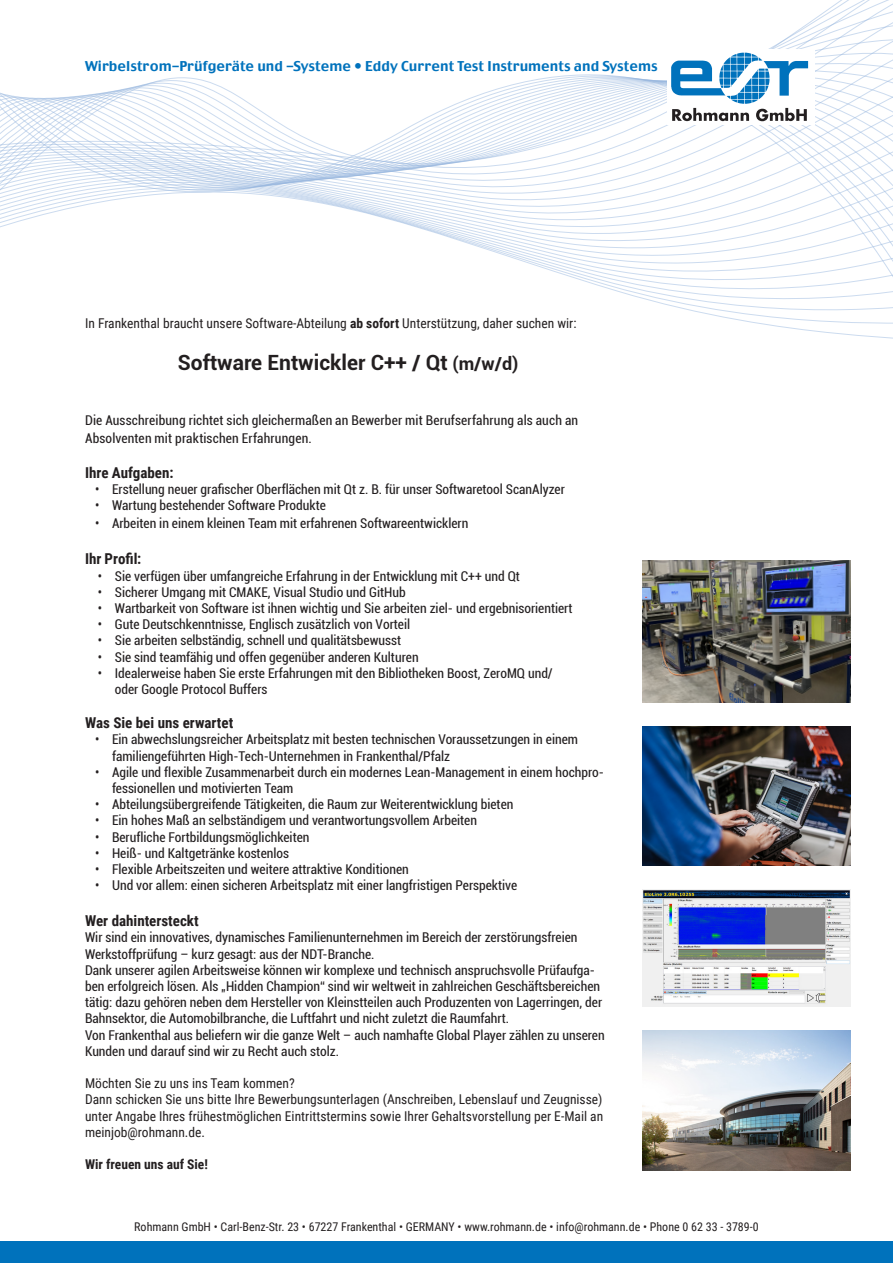
<style>
.page{position:relative;width:893px;height:1263px;background:#fff}
.page>*{position:absolute;margin:0;border:0;box-sizing:border-box;transform-origin:0 0}
.Text{font:700 21px "Roboto";color:#231f20}
.Einzug{font:700 15px "Roboto Condensed";color:#231f20}
.Absatzformat_2_-_Tex{font:condensed 13.5px/16.2px "Roboto";color:#231f20}
.t1{font:13.5px/16.2px "Roboto Condensed";color:#231f20;text-align:justify}
.t2{font:13.5px "Charcoal";letter-spacing:.005em;color:#0072bc}
.t3{font:700 13.5px "Roboto Condensed";color:#231f20}
.t4{font:12px "Roboto Condensed";color:#231f20}
.s1{font-weight:700}
.s2{font-size:18px}
</style>
<div class="page">
<svg style="left:543px;top:268px;width:350px;height:19px"></svg>
<svg style="left:488px;top:250px;width:405px;height:18px"></svg>
<svg style="left:429px;top:231px;width:464px;height:19px"></svg>
<svg style="left:0;top:213px;width:893px;height:18px"></svg>
<svg style="left:0;top:210px;width:891px;height:3px"></svg>
<svg style="left:0;top:0;width:893px;height:210px"></svg>
<div style="left:0;top:1242px;width:893px;height:21px;background:#0072bc"></div>
<div style="left:667px;top:49px;width:148px;height:76px;background:#fff"></div>
<img style="left:643px;top:1030px;width:207px;height:140px">
<img style="left:643px;top:561px;width:208px;height:141px">
<img style="left:642px;top:727px;width:208px;height:138px">
<img style="left:671px;top:52px;width:138px;height:52px">
<svg style="left:672px;top:108px;width:135px;height:13px"></svg>
<img style="left:643px;top:889px;width:207px;height:117px">
<p class="t2" style="left:85px;top:57px;width:574px">Wirbelstrom-Prüfgeräte und -Systeme • Eddy Current Test Instruments and Systems</p>
<p class="t1" style="left:85px;top:315px;width:493px">In Frankenthal braucht unsere Software-Abteilung <span class="s1">ab sofort</span> Unterstützung, daher suchen wir:</p>
<p class="Text" style="left:178px;top:347px;width:342px">Software Entwickler C++ / Qt <span class="s2">(m/w/d)</span></p>
<p class="Absatzformat_2_-_Tex" style="left:85px;top:411px;width:495px;line-height:18px">Die Ausschreibung richtet sich gleichermaßen an Bewerber mit Berufserfahrung als auch an<br>Absolventen mit praktischen Erfahrungen.</p>
<p class="Einzug" style="left:85px;top:462px;width:90px">Ihre Aufgaben:</p>
<p class="Absatzformat_2_-_Tex" style="left:95px;top:481px;width:471px">• Erstellung neuer grafischer Oberflächen mit Qt z. B. für unser Softwaretool ScanAlyzer</p>
<p class="Absatzformat_2_-_Tex" style="left:95px;top:497px;width:232px">• Wartung bestehender Software Produkte</p>
<p class="Absatzformat_2_-_Tex" style="left:95px;top:515px;width:375px">• Arbeiten in einem kleinen Team mit erfahrenen Softwareentwicklern</p>
<p class="Einzug" style="left:85px;top:548px;width:58px">Ihr Profil:</p>
<p class="Absatzformat_2_-_Tex" style="left:98px;top:567px;width:424px">• Sie verfügen über umfangreiche Erfahrung in der Entwicklung mit C++ und Qt</p>
<p class="Absatzformat_2_-_Tex" style="left:98px;top:583px;width:309px">• Sicherer Umgang mit CMAKE, Visual Studio und GitHub</p>
<p class="Absatzformat_2_-_Tex" style="left:98px;top:600px;width:476px">• Wartbarkeit von Software ist ihnen wichtig und Sie arbeiten ziel- und ergebnisorientiert</p>
<p class="Absatzformat_2_-_Tex" style="left:98px;top:616px;width:314px">• Gute Deutschkenntnisse, Englisch zusätzlich von Vorteil</p>
<p class="Absatzformat_2_-_Tex" style="left:98px;top:632px;width:305px">• Sie arbeiten selbständig, schnell und qualitätsbewusst</p>
<p class="Absatzformat_2_-_Tex" style="left:98px;top:648px;width:322px">• Sie sind teamfähig und offen gegenüber anderen Kulturen</p>
<p class="Absatzformat_2_-_Tex" style="left:115px;top:664px;width:439px;text-indent:-17px">• Idealerweise haben Sie erste Erfahrungen mit den Bibliotheken Boost, ZeroMQ und/ oder Google Protocol Buffers</p>
<p class="Einzug" style="left:85px;top:712px;width:150px">Was Sie bei uns erwartet</p>
<p class="Absatzformat_2_-_Tex" style="left:112px;top:731px;width:468px;text-indent:-17px">• Ein abwechslungsreicher Arbeitsplatz mit besten technischen Voraussetzungen in einem familiengeführten High-Tech-Unternehmen in Frankenthal/Pfalz</p>
<p class="Absatzformat_2_-_Tex" style="left:112px;top:763px;width:493px;text-indent:-17px">• Agile und flexible Zusammenarbeit durch ein modernes Lean-Management in einem hochpro&shy;fessionellen und motivierten Team</p>
<p class="Absatzformat_2_-_Tex" style="left:95px;top:796px;width:420px">• Abteilungsübergreifende Tätigkeiten, die Raum zur Weiterentwicklung bieten</p>
<p class="Absatzformat_2_-_Tex" style="left:95px;top:812px;width:384px">• Ein hohes Maß an selbständigem und verantwortungsvollem Arbeiten</p>
<p class="Absatzformat_2_-_Tex" style="left:95px;top:828px;width:216px">• Berufliche Fortbildungsmöglichkeiten</p>
<p class="Absatzformat_2_-_Tex" style="left:95px;top:844px;width:196px">• Heiß- und Kaltgetränke kostenlos</p>
<p class="Absatzformat_2_-_Tex" style="left:95px;top:861px;width:315px">• Flexible Arbeitszeiten und weitere attraktive Konditionen</p>
<p class="Absatzformat_2_-_Tex" style="left:95px;top:877px;width:424px">• Und vor allem: einen sicheren Arbeitsplatz mit einer langfristigen Perspektive</p>
<p class="Einzug" style="left:85px;top:910px;width:115px">Wer dahintersteckt</p>
<p class="Absatzformat_2_-_Tex" style="left:85px;top:929px;width:494px">Wir sind ein innovatives, dynamisches Familienunternehmen im Bereich der zerstörungsfreien<br>Werkstoffprüfung – kurz gesagt: aus der NDT-Branche.</p>
<p class="Absatzformat_2_-_Tex" style="left:85px;top:961px;width:519px">Dank unserer agilen Arbeitsweise können wir komplexe und technisch anspruchsvolle Prüfaufga&shy;ben erfolgreich lösen. Als „Hidden Champion“ sind wir weltweit in zahlreichen Geschäftsbereichen tätig: dazu gehören neben dem Hersteller von Kleinstteilen auch Produzenten von Lagerringen, der Bahnsektor, die Automobilbranche, die Luftfahrt und nicht zuletzt die Raumfahrt.</p>
<p class="Absatzformat_2_-_Tex" style="left:85px;top:1026px;width:521px">Von Frankenthal aus beliefern wir die ganze Welt – auch namhafte Global Player zählen zu unseren<br>Kunden und darauf sind wir zu Recht auch stolz.</p>
<p class="t1" style="left:85px;top:1075px;width:211px">Möchten Sie zu uns ins Team kommen?</p>
<p class="t1" style="left:85px;top:1091px;width:520px">Dann schicken Sie uns bitte Ihre Bewerbungsunterlagen (Anschreiben, Lebenslauf und Zeugnisse) unter Angabe Ihres frühestmöglichen Eintrittstermins sowie Ihrer Gehaltsvorstellung per E-Mail an meinjob@rohmann.de.</p>
<p class="t3" style="left:85px;top:1155px;width:124px">Wir freuen uns auf Sie!</p>
<p class="t4" style="left:134px;top:1218px;width:626px">Rohmann GmbH • Carl-Benz-Str. 23 • 67227 Frankenthal • GERMANY • www.rohmann.de • info@rohmann.de • Phone 0 62 33 - 3789-0</p>
</div>
